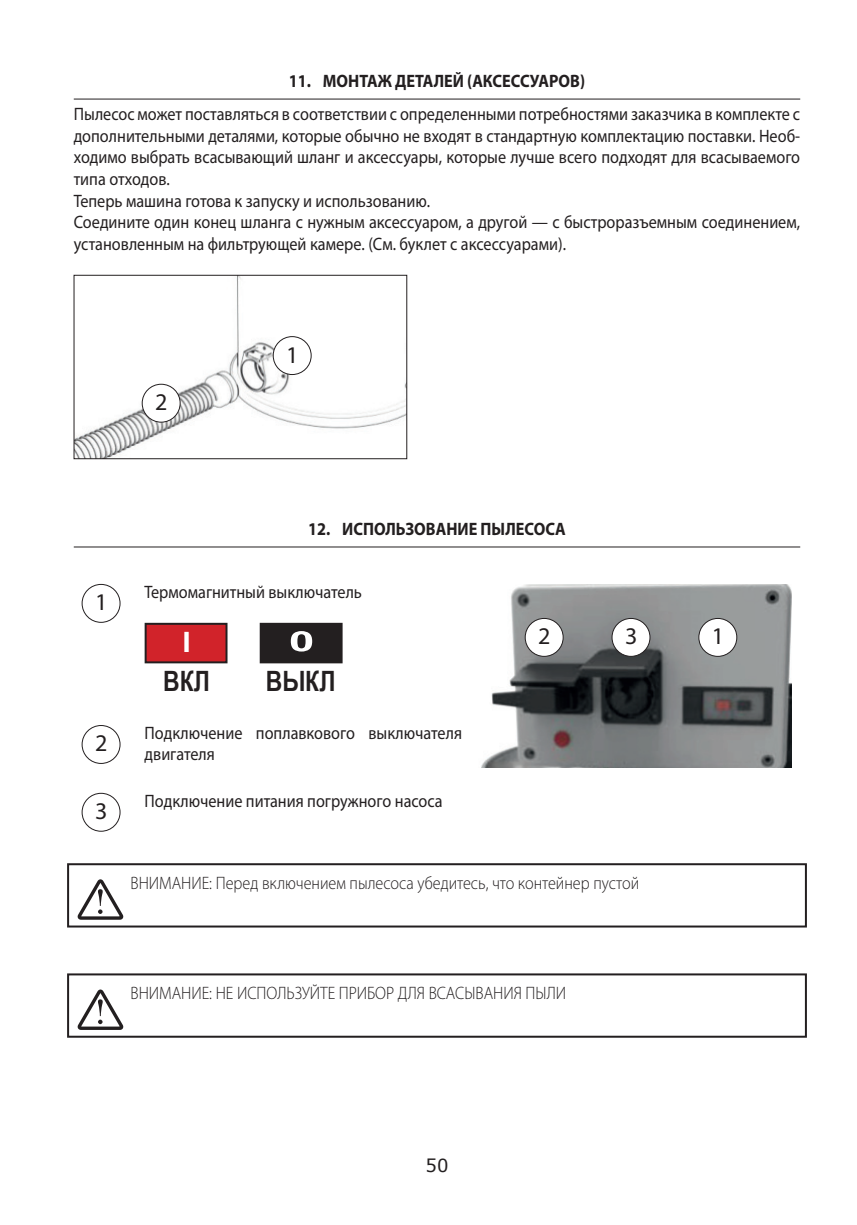
<style>
.page{position:relative;width:857px;height:1225px;background:#fff}
.page>*{position:absolute;margin:0;border:0;box-sizing:border-box;transform-origin:0 0}
.t1{font:700 28px "Arial Narrow";color:#231f20}
.t2{font:700 28px "Arial Narrow";color:#fff;scale:1.3 1}
.t3{font:700 28px "Arial Narrow";color:#fff;scale:2 1}
.t4{font:24px "Myriad Pro";color:#231f20}
.t5{font:18px/21.6px "Myriad Pro";color:#231f20;scale:.9 1}
.t6{font:300 18px "Myriad Pro";color:#231f20;scale:.9 1}
.t7{font:700 18px "Myriad Pro";color:#231f20;scale:.9 1}
.t8{font:18px "Verdana";color:#231f20}
</style>
<div class="page">
<hr style="left:74px;top:99px;width:725px;height:1px;background:#231f20">
<hr style="left:74px;top:546px;width:725px;height:1px;background:#231f20">
<div style="left:67px;top:863px;width:739px;height:64px;border:2px solid #231f20"></div>
<div style="left:67px;top:973px;width:739px;height:64px;border:2px solid #231f20"></div>
<img style="left:76px;top:277px;width:329px;height:180px">
<div style="left:74px;top:275px;width:333px;height:184px;border:1px solid #231f20"></div>
<div style="left:273px;top:336px;width:38px;height:38px;background:#fff;border-radius:50%"></div>
<div style="left:273px;top:336px;width:38px;height:39px;border:1px solid #231f20;border-radius:50%"></div>
<div style="left:142px;top:384px;width:38px;height:38px;background:#fff;border-radius:50%"></div>
<div style="left:142px;top:384px;width:38px;height:38px;border:1px solid #231f20;border-radius:50%"></div>
<div style="left:82px;top:584px;width:38px;height:38px;border:1px solid #231f20;border-radius:50%"></div>
<div style="left:145px;top:624px;width:81px;height:38px;background:#d1232a"></div>
<div style="left:144px;top:623px;width:83px;height:40px;border:2px solid #231f20"></div>
<div style="left:260px;top:624px;width:81px;height:38px;background:#231f20"></div>
<div style="left:259px;top:623px;width:83px;height:40px;border:2px solid #231f20"></div>
<img style="left:481px;top:584px;width:310px;height:183px">
<div style="left:698px;top:618px;width:38px;height:38px;background:#fff;border-radius:50%"></div>
<div style="left:698px;top:618px;width:38px;height:38px;border:1px solid #231f20;border-radius:50%"></div>
<div style="left:611px;top:618px;width:38px;height:38px;background:#fff;border-radius:50%"></div>
<div style="left:611px;top:618px;width:39px;height:38px;border:1px solid #231f20;border-radius:50%"></div>
<div style="left:525px;top:618px;width:38px;height:38px;background:#fff;border-radius:50%"></div>
<div style="left:524px;top:618px;width:39px;height:38px;border:1px solid #231f20;border-radius:50%"></div>
<div style="left:82px;top:725px;width:38px;height:38px;border:1px solid #231f20;border-radius:50%"></div>
<div style="left:82px;top:793px;width:38px;height:38px;border:1px solid #231f20;border-radius:50%"></div>
<svg style="left:77px;top:879px;width:47px;height:41px"></svg>
<svg style="left:77px;top:989px;width:47px;height:41px"></svg>
<p class="t7" style="left:289px;top:72px;width:330px">11. МОНТАЖ ДЕТАЛЕЙ (АКСЕССУАРОВ)</p>
<p class="t5" style="left:74px;top:104px;width:808px">Пылесос может поставляться в соответствии с определенными потребностями заказчика в комплекте с дополнительными деталями, которые обычно не входят в стандартную комплектацию поставки. Необ&shy;ходимо выбрать всасывающий шланг и аксессуары, которые лучше всего подходят для всасываемого типа отходов.<br>Теперь машина готова к запуску и использованию.<br>Соедините один конец шланга с нужным аксессуаром, а другой — с быстроразъемным соединением, установленным на фильтрующей камере. (См. буклет с аксессуарами).</p>
<h2 class="t4" style="left:155px;top:391px;width:14px">2</h2>
<h2 class="t4" style="left:286px;top:343px;width:14px">1</h2>
<h2 class="t4" style="left:95px;top:591px;width:14px">1</h2>
<p class="t7" style="left:308px;top:520px;width:287px">12. ИСПОЛЬЗОВАНИЕ ПЫЛЕСОСА</p>
<p class="t5" style="left:144px;top:581px;width:243px">Термомагнитный выключатель</p>
<h1 class="t2" style="left:182px;top:626px;width:8px">I</h1>
<h1 class="t3" style="left:289px;top:625px;width:14px">0</h1>
<h2 class="t4" style="left:538px;top:625px;width:14px">2</h2>
<h2 class="t4" style="left:624px;top:625px;width:14px">3</h2>
<h2 class="t4" style="left:711px;top:625px;width:14px">1</h2>
<h1 class="t1" style="left:163px;top:660px;width:48px">ВКЛ</h1>
<h1 class="t1" style="left:266px;top:660px;width:71px">ВЫКЛ</h1>
<h2 class="t4" style="left:95px;top:732px;width:14px">2</h2>
<p class="t5" style="left:144px;top:722px;width:354px">Подключение поплавкового выключателя двигателя</p>
<h2 class="t4" style="left:95px;top:799px;width:14px">3</h2>
<p class="t5" style="left:144px;top:790px;width:332px">Подключение питания погружного насоса</p>
<p class="t6" style="left:130px;top:874px;width:566px">ВНИМАНИЕ: Перед включением пылесоса убедитесь, что контейнер пустой</p>
<p class="t6" style="left:130px;top:984px;width:485px">ВНИМАНИЕ: НЕ ИСПОЛЬЗУЙТЕ ПРИБОР ДЛЯ ВСАСЫВАНИЯ ПЫЛИ</p>
<p class="t8" style="left:425px;top:1155px;width:24px">50</p>
</div>
